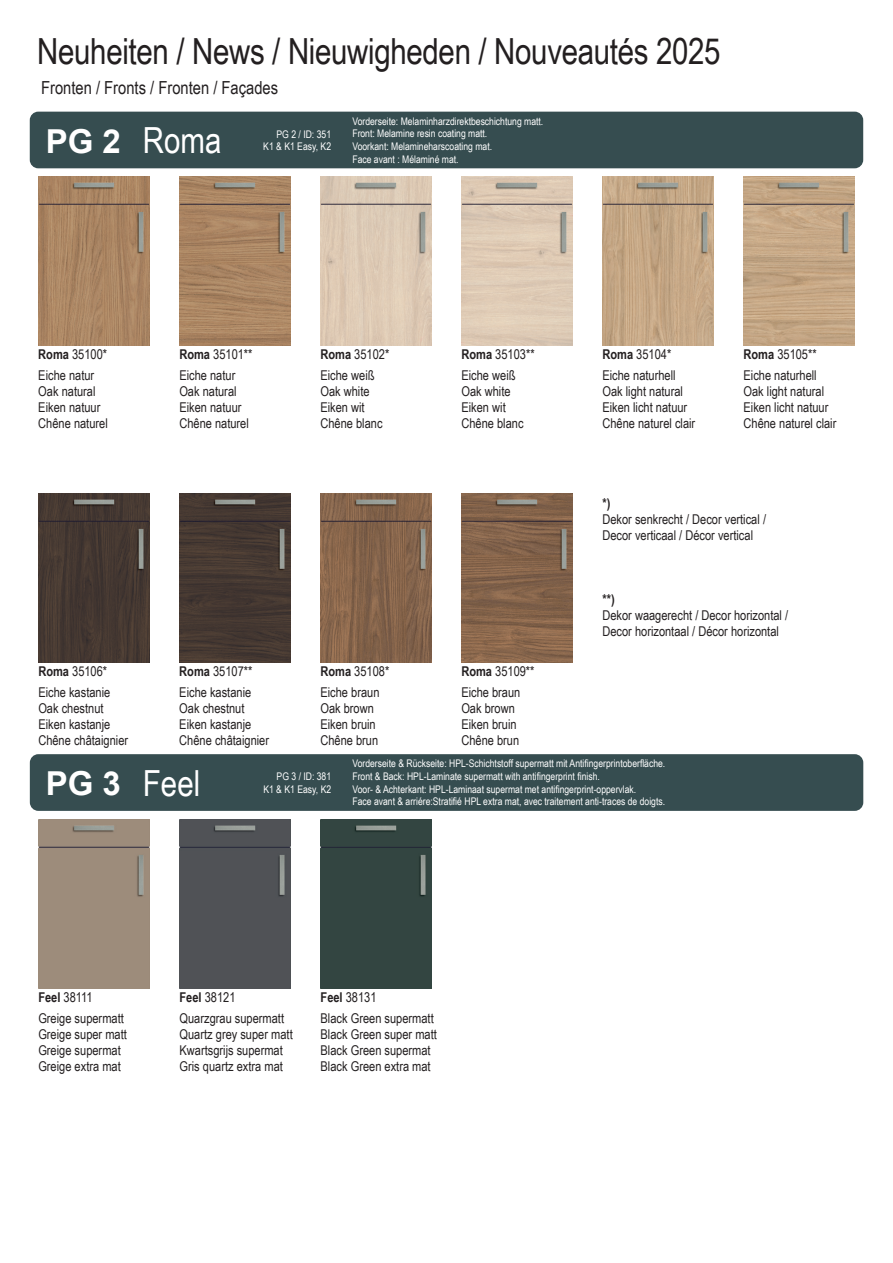
<style>
.page{position:relative;width:893px;height:1263px;background:#fff}
.page>*{position:absolute;margin:0;border:0;box-sizing:border-box;transform-origin:0 0}
.t1{font:36px "Arial Narrow";letter-spacing:-.01em;color:#231f20}
.t2{font:36px "Arial Narrow";color:#fff}
.t3{font:700 33px "Arial";color:#fff}
.t4{font:18px "Arial Narrow";color:#231f20}
.t5{font:13.5px "Arial Narrow";color:#231f20}
.t6{font:700 13.5px "Arial Narrow";color:#231f20}
.t7{font:10.5px "Arial Narrow";color:#fff}
.s1{font-weight:700}
</style>
<div class="page">
<div style="left:30px;top:112px;width:833px;height:56px;background:#364d50;border-radius:9px"></div>
<img style="left:39px;top:177px;width:110px;height:168px">
<img style="left:180px;top:177px;width:110px;height:168px">
<img style="left:321px;top:177px;width:110px;height:168px">
<img style="left:462px;top:177px;width:110px;height:168px">
<img style="left:744px;top:177px;width:110px;height:168px">
<img style="left:603px;top:177px;width:110px;height:168px">
<img style="left:39px;top:494px;width:110px;height:168px">
<img style="left:180px;top:494px;width:110px;height:168px">
<img style="left:321px;top:494px;width:110px;height:168px">
<img style="left:462px;top:494px;width:110px;height:168px">
<div style="left:30px;top:754px;width:833px;height:57px;background:#364d50;border-radius:9px"></div>
<div style="left:39px;top:820px;width:110px;height:168px;background:#9d8c7b"></div>
<div style="left:180px;top:820px;width:110px;height:168px;background:#505256"></div>
<div style="left:321px;top:820px;width:110px;height:168px;background:#334541"></div>
<p class="t1" style="left:37px;top:25px;width:685px">Neuheiten / News / Nieuwigheden / Nouveautés 2025</p>
<p class="t4" style="left:41px;top:75px;width:239px">Fronten / Fronts / Fronten / Façades</p>
<p class="t3" style="left:46px;top:118px;width:77px">PG 2</p>
<p class="t2" style="left:143px;top:114px;width:80px">Roma</p>
<p class="t7" style="left:277px;top:126px;width:56px">PG 2 / ID: 351</p>
<p class="t7" style="left:263px;top:139px;width:69px">K1 &amp; K1 Easy, K2</p>
<p class="t7" style="left:352px;top:113px;width:192px">Vorderseite: Melaminharzdirektbeschichtung matt.</p>
<p class="t7" style="left:352px;top:126px;width:136px">Front: Melamine resin coating matt.</p>
<p class="t7" style="left:352px;top:139px;width:141px">Voorkant: Melamineharscoating mat.</p>
<p class="t7" style="left:352px;top:151px;width:108px">Face avant : Mélaminé mat.</p>
<p class="t5" style="left:38px;top:344px;width:70px"><span class="s1">Roma</span> 35100*</p>
<p class="t5" style="left:38px;top:365px;width:57px">Eiche natur</p>
<p class="t5" style="left:38px;top:381px;width:59px">Oak natural</p>
<p class="t5" style="left:38px;top:397px;width:64px">Eiken natuur</p>
<p class="t5" style="left:38px;top:414px;width:71px">Chêne naturel</p>
<p class="t5" style="left:179px;top:344px;width:75px"><span class="s1">Roma</span> 35101**</p>
<p class="t5" style="left:179px;top:365px;width:57px">Eiche natur</p>
<p class="t5" style="left:179px;top:381px;width:59px">Oak natural</p>
<p class="t5" style="left:179px;top:397px;width:64px">Eiken natuur</p>
<p class="t5" style="left:179px;top:414px;width:71px">Chêne naturel</p>
<p class="t5" style="left:320px;top:344px;width:70px"><span class="s1">Roma</span> 35102*</p>
<p class="t5" style="left:320px;top:365px;width:56px">Eiche weiß</p>
<p class="t5" style="left:320px;top:381px;width:51px">Oak white</p>
<p class="t5" style="left:320px;top:397px;width:46px">Eiken wit</p>
<p class="t5" style="left:320px;top:414px;width:64px">Chêne blanc</p>
<p class="t5" style="left:38px;top:661px;width:70px"><span class="s1">Roma</span> 35106*</p>
<p class="t5" style="left:38px;top:682px;width:73px">Eiche kastanie</p>
<p class="t5" style="left:38px;top:698px;width:67px">Oak chestnut</p>
<p class="t5" style="left:38px;top:714px;width:73px">Eiken kastanje</p>
<p class="t5" style="left:38px;top:730px;width:91px">Chêne châtaignier</p>
<p class="t5" style="left:179px;top:661px;width:75px"><span class="s1">Roma</span> 35107**</p>
<p class="t5" style="left:179px;top:682px;width:73px">Eiche kastanie</p>
<p class="t5" style="left:179px;top:698px;width:67px">Oak chestnut</p>
<p class="t5" style="left:179px;top:714px;width:73px">Eiken kastanje</p>
<p class="t5" style="left:179px;top:730px;width:91px">Chêne châtaignier</p>
<p class="t5" style="left:320px;top:661px;width:70px"><span class="s1">Roma</span> 35108*</p>
<p class="t5" style="left:320px;top:682px;width:61px">Eiche braun</p>
<p class="t5" style="left:320px;top:698px;width:55px">Oak brown</p>
<p class="t5" style="left:320px;top:714px;width:57px">Eiken bruin</p>
<p class="t5" style="left:320px;top:730px;width:59px">Chêne brun</p>
<p class="t5" style="left:461px;top:344px;width:75px"><span class="s1">Roma</span> 35103**</p>
<p class="t5" style="left:461px;top:365px;width:56px">Eiche weiß</p>
<p class="t5" style="left:461px;top:381px;width:51px">Oak white</p>
<p class="t5" style="left:461px;top:397px;width:46px">Eiken wit</p>
<p class="t5" style="left:461px;top:414px;width:64px">Chêne blanc</p>
<p class="t5" style="left:461px;top:661px;width:75px"><span class="s1">Roma</span> 35109**</p>
<p class="t5" style="left:461px;top:682px;width:61px">Eiche braun</p>
<p class="t5" style="left:461px;top:698px;width:55px">Oak brown</p>
<p class="t5" style="left:461px;top:714px;width:57px">Eiken bruin</p>
<p class="t5" style="left:461px;top:730px;width:59px">Chêne brun</p>
<p class="t5" style="left:602px;top:344px;width:70px"><span class="s1">Roma</span> 35104*</p>
<p class="t5" style="left:602px;top:365px;width:75px">Eiche naturhell</p>
<p class="t5" style="left:602px;top:381px;width:82px">Oak light natural</p>
<p class="t5" style="left:602px;top:397px;width:86px">Eiken licht natuur</p>
<p class="t5" style="left:602px;top:414px;width:94px">Chêne naturel clair</p>
<p class="t5" style="left:743px;top:344px;width:75px"><span class="s1">Roma</span> 35105**</p>
<p class="t5" style="left:743px;top:365px;width:75px">Eiche naturhell</p>
<p class="t5" style="left:743px;top:381px;width:82px">Oak light natural</p>
<p class="t5" style="left:743px;top:397px;width:86px">Eiken licht natuur</p>
<p class="t5" style="left:743px;top:414px;width:94px">Chêne naturel clair</p>
<p class="t6" style="left:602px;top:493px;width:9px">*)</p>
<p class="t5" style="left:602px;top:509px;width:165px">Dekor senkrecht / Decor vertical /</p>
<p class="t5" style="left:602px;top:525px;width:152px">Decor verticaal / Décor vertical</p>
<p class="t6" style="left:602px;top:589px;width:14px">**)</p>
<p class="t5" style="left:602px;top:605px;width:187px">Dekor waagerecht / Decor horizontal /</p>
<p class="t5" style="left:602px;top:621px;width:178px">Decor horizontaal / Décor horizontal</p>
<p class="t2" style="left:143px;top:756px;width:59px">Feel</p>
<p class="t3" style="left:46px;top:760px;width:77px">PG 3</p>
<p class="t7" style="left:277px;top:769px;width:56px">PG 3 / ID: 381</p>
<p class="t7" style="left:263px;top:781px;width:69px">K1 &amp; K1 Easy, K2</p>
<p class="t7" style="left:352px;top:756px;width:314px">Vorderseite &amp; Rückseite: HPL-Schichtstoff supermatt mit Antifingerprintoberfläche.</p>
<p class="t7" style="left:352px;top:768px;width:249px">Front &amp; Back: HPL-Laminate supermatt with antifingerprint finish.</p>
<p class="t7" style="left:352px;top:781px;width:285px">Voor- &amp; Achterkant: HPL-Laminaat supermat met antifingerprint-oppervlak.</p>
<p class="t7" style="left:352px;top:794px;width:314px">Face avant &amp; arriére:Stratifié HPL extra mat, avec traitement anti-traces de doigts.</p>
<p class="t5" style="left:38px;top:987px;width:56px"><span class="s1">Feel</span> 38111</p>
<p class="t5" style="left:38px;top:1008px;width:87px">Greige supermatt</p>
<p class="t5" style="left:38px;top:1024px;width:90px">Greige super matt</p>
<p class="t5" style="left:38px;top:1040px;width:84px">Greige supermat</p>
<p class="t5" style="left:38px;top:1057px;width:84px">Greige extra mat</p>
<p class="t5" style="left:180px;top:987px;width:58px"><span class="s1">Feel</span> 38121</p>
<p class="t5" style="left:180px;top:1008px;width:106px">Quarzgrau supermatt</p>
<p class="t5" style="left:180px;top:1024px;width:115px">Quartz grey super matt</p>
<p class="t5" style="left:180px;top:1040px;width:105px">Kwartsgrijs supermat</p>
<p class="t5" style="left:180px;top:1057px;width:105px">Gris quartz extra mat</p>
<p class="t5" style="left:321px;top:987px;width:58px"><span class="s1">Feel</span> 38131</p>
<p class="t5" style="left:321px;top:1008px;width:115px">Black Green supermatt</p>
<p class="t5" style="left:321px;top:1024px;width:118px">Black Green super matt</p>
<p class="t5" style="left:321px;top:1040px;width:112px">Black Green supermat</p>
<p class="t5" style="left:321px;top:1057px;width:112px">Black Green extra mat</p>
</div>
